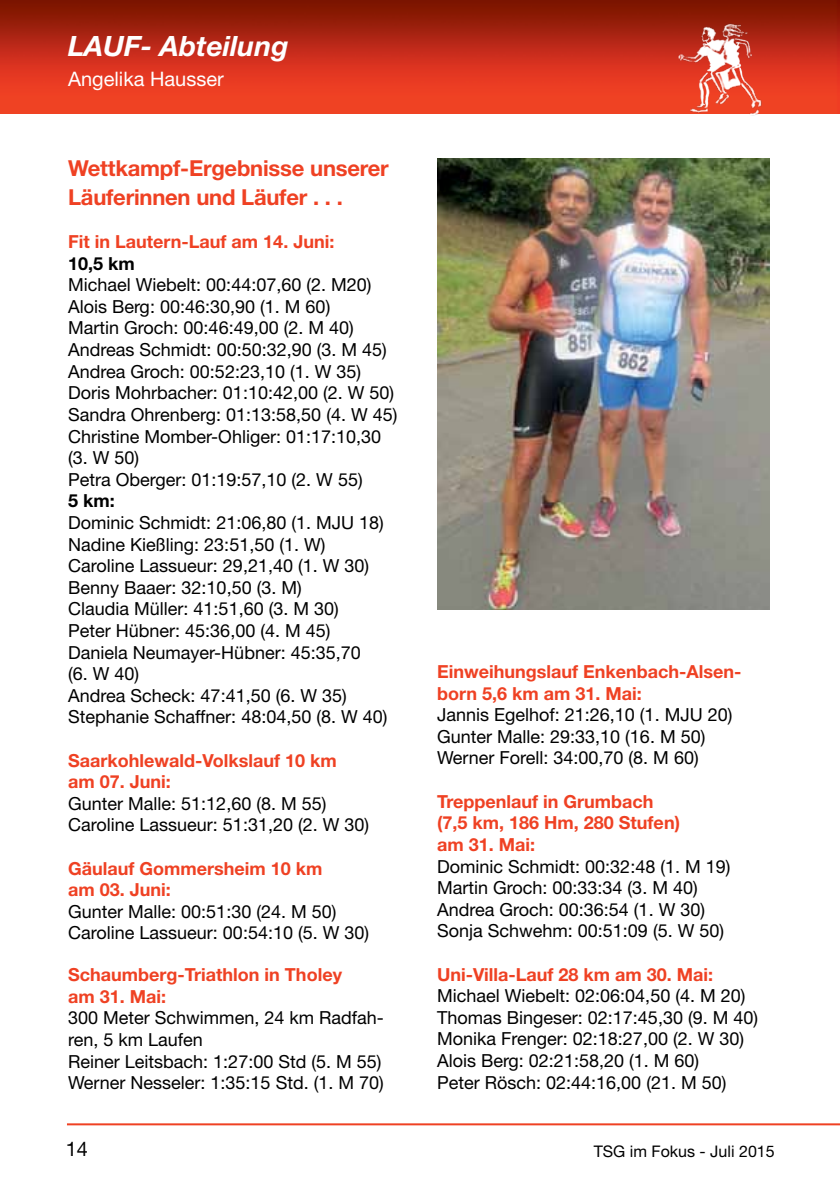
<style>
.page{position:relative;width:840px;height:1191px;background:#fff}
.page>*{position:absolute;margin:0;border:0;box-sizing:border-box;transform-origin:0 0}
.t1{font:italic 700 28px "Helvetica Neue";color:#fff}
.t2{font:700 22px/28.8px "Helvetica Neue";letter-spacing:-.01em;color:#ef4123}
.t3{font:20px "Helvetica Neue";color:#fff}
.t4{font:20px "Helvetica Neue";color:#000}
.t5{font:18px/21.6px "Helvetica Neue";color:#000}
.t6{font:700 18px/21.6px "Helvetica Neue";color:#ef4123}
.t7{font:700 18px "Helvetica Neue";color:#000}
.t8{font:16px "Helvetica Neue";color:#000}
</style>
<div class="page">
<img style="left:0;top:0;width:839px;height:113px">
<hr style="left:67px;top:1123px;width:772px;height:2px;background:#ef4123">
<img style="left:437px;top:159px;width:332px;height:450px">
<img style="left:673px;top:17px;width:101px;height:99px">
<h1 class="t1" style="left:68px;top:29px;width:222px">LAUF- Abteilung</h1>
<p class="t3" style="left:68px;top:67px;width:157px">Angelika Hausser</p>
<p class="t2" style="left:68px;top:153px;width:322px">Wettkampf-Ergebnisse unserer<br>Läuferinnen und Läufer . . .</p>
<p class="t6" style="left:68px;top:230px;width:268px">Fit in Lautern-Lauf am 14. Juni:</p>
<p class="t7" style="left:68px;top:252px;width:68px">10,5 km</p>
<p class="t5" style="left:68px;top:274px;width:330px">Michael Wiebelt: 00:44:07,60 (2. M20)<br>Alois Berg: 00:46:30,90 (1. M 60)<br>Martin Groch: 00:46:49,00 (2. M 40)<br>Andreas Schmidt: 00:50:32,90 (3. M 45)<br>Andrea Groch: 00:52:23,10 (1. W 35)<br>Doris Mohrbacher: 01:10:42,00 (2. W 50)<br>Sandra Ohrenberg: 01:13:58,50 (4. W 45)<br>Christine Momber-Ohliger: 01:17:10,30 (3. W 50)<br>Petra Oberger: 01:19:57,10 (2. W 55)</p>
<p class="t7" style="left:68px;top:490px;width:48px">5 km:</p>
<p class="t5" style="left:68px;top:511px;width:321px">Dominic Schmidt: 21:06,80 (1. MJU 18)<br>Nadine Kießling: 23:51,50 (1. W)<br>Caroline Lassueur: 29,21,40 (1. W 30)<br>Benny Baaer: 32:10,50 (3. M)<br>Claudia Müller: 41:51,60 (3. M 30)<br>Peter Hübner: 45:36,00 (4. M 45)<br>Daniela Neumayer-Hübner: 45:35,70<br>(6. W 40)<br>Andrea Scheck: 47:41,50 (6. W 35)<br>Stephanie Schaffner: 48:04,50 (8. W 40)</p>
<p class="t6" style="left:68px;top:749px;width:270px">Saarkohlewald-Volkslauf 10 km am 07. Juni:</p>
<p class="t5" style="left:68px;top:792px;width:302px">Gunter Malle: 51:12,60 (8. M 55)<br>Caroline Lassueur: 51:31,20 (2. W 30)</p>
<p class="t6" style="left:68px;top:857px;width:256px">Gäulauf Gommersheim 10 km am 03. Juni:</p>
<p class="t5" style="left:68px;top:900px;width:302px">Gunter Malle: 00:51:30 (24. M 50)<br>Caroline Lassueur: 00:54:10 (5. W 30)</p>
<p class="t6" style="left:68px;top:963px;width:275px">Schaumberg-Triathlon in Tholey am 31. Mai:</p>
<p class="t5" style="left:68px;top:1007px;width:317px">300 Meter Schwimmen, 24 km Radfah&shy;ren, 5 km Laufen<br>Reiner Leitsbach: 1:27:00 Std (5. M 55)<br>Werner Nesseler: 1:35:15 Std. (1. M 70)</p>
<p class="t6" style="left:437px;top:660px;width:306px">Einweihungslauf Enkenbach-Alsen&shy;born 5,6 km am 31. Mai:</p>
<p class="t5" style="left:437px;top:704px;width:297px">Jannis Egelhof: 21:26,10 (1. MJU 20)<br>Gunter Malle: 29:33,10 (16. M 50)<br>Werner Forell: 34:00,70 (8. M 60)</p>
<p class="t6" style="left:437px;top:790px;width:244px">Treppenlauf in Grumbach (7,5 km, 186 Hm, 280 Stufen) am 31. Mai:</p>
<p class="t5" style="left:437px;top:855px;width:295px">Dominic Schmidt: 00:32:48 (1. M 19)<br>Martin Groch: 00:33:34 (3. M 40)<br>Andrea Groch: 00:36:54 (1. W 30)<br>Sonja Schwehm: 00:51:09 (5. W 50)</p>
<p class="t6" style="left:437px;top:963px;width:277px">Uni-Villa-Lauf 28 km am 30. Mai:</p>
<p class="t5" style="left:437px;top:984px;width:322px">Michael Wiebelt: 02:06:04,50 (4. M 20)<br>Thomas Bingeser: 02:17:45,30 (9. M 40)<br>Monika Frenger: 02:18:27,00 (2. W 30)<br>Alois Berg: 02:21:58,20 (1. M 60)<br>Peter Rösch: 02:44:16,00 (21. M 50)</p>
<p class="t4" style="left:66px;top:1136px;width:24px">14</p>
<p class="t8" style="left:593px;top:1141px;width:182px">TSG im Fokus - Juli 2015</p>
</div>
